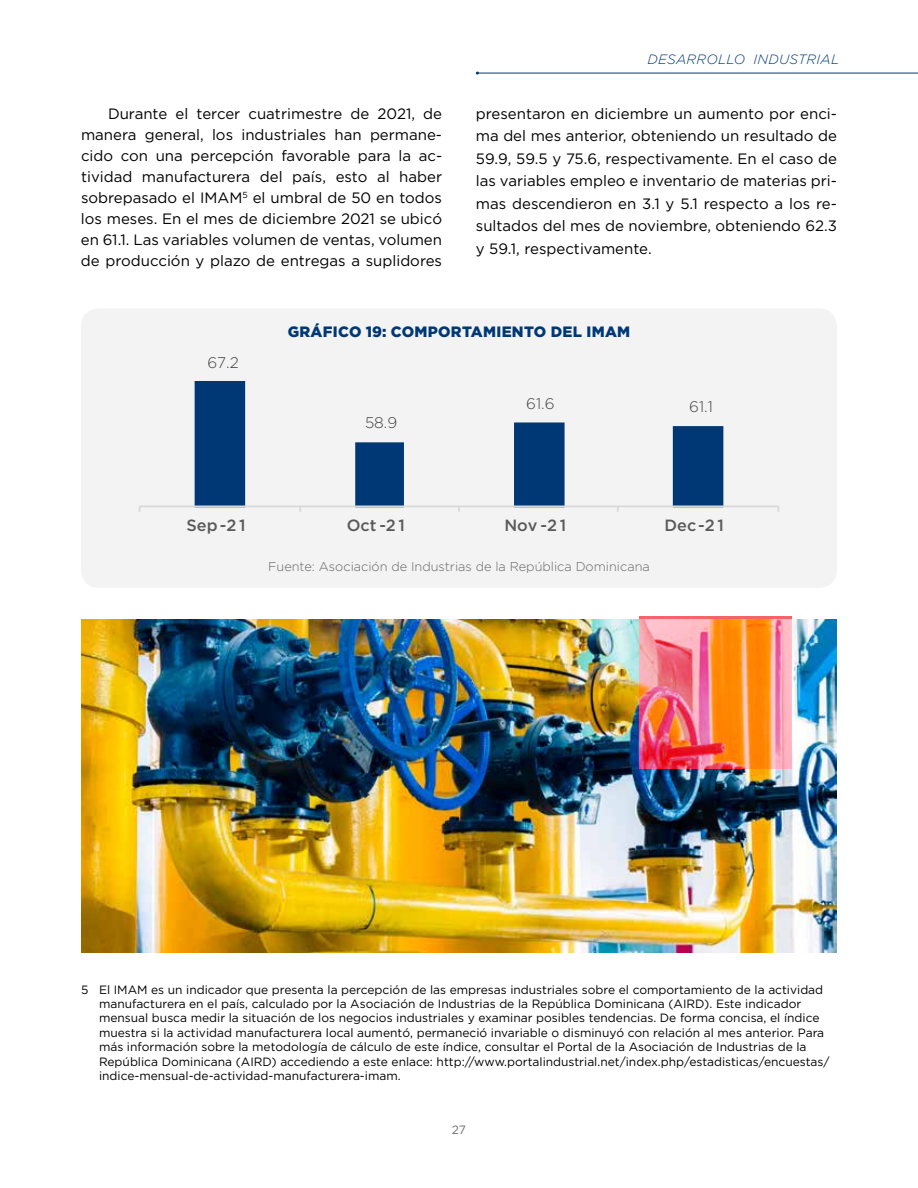
<style>
.page{position:relative;width:918px;height:1188px;background:#fff}
.page>*{position:absolute;margin:0;border:0;box-sizing:border-box;transform-origin:0 0}
.t1{font:500 16.2px "Gotham Pro";color:#595959}
.t2{font:300 15.3px "Gotham Pro";color:#404040}
.t3{font:15px/21px "Gotham Pro";color:#000;text-align:justify}
.t4{font:900 15px "Gotham Pro";letter-spacing:.02em;color:#003876}
.t5{font:italic 300 13.5px "Gotham Pro";letter-spacing:.02em;color:#003876}
.t6{font:300 12.75px "Gotham Pro";color:#636466}
.t7{font:12px/14.4px "Gotham Pro";color:#000}
.t8{font:12px "Gotham Pro";color:#6d6e71}
</style>
<div class="page">
<hr style="left:477px;top:73px;width:441px;height:1px;background:#003876">
<div style="left:81px;top:308px;width:756px;height:280px;background:#f3f3f3;border-radius:18px"></div>
<img style="left:81px;top:619px;width:756px;height:334px">
<img style="left:639px;top:616px;width:153px;height:153px">
<svg style="left:195px;top:381px;width:528px;height:125px"></svg>
<hr style="left:140px;top:506px;width:638px;height:1px;background:#d9d9d9">
<p class="t3" style="left:81px;top:103px;width:363px;text-indent:27px">Durante el tercer cuatrimestre de 2021, de manera general, los industriales han permane&shy;cido con una percepción favorable para la ac&shy;tividad manufacturera del país, esto al haber sobrepasado el IMAM<sup>5</sup> el umbral de 50 en todos los meses. En el mes de diciembre 2021 se ubicó en 61.1. Las variables volumen de ventas, volumen de producción y plazo de entregas a suplidores</p>
<p class="t5" style="left:648px;top:52px;width:193px">DESARROLLO INDUSTRIAL</p>
<p class="t3" style="left:476px;top:102px;width:363px;line-height:22.5px">presentaron en diciembre un aumento por enci&shy;ma del mes anterior, obteniendo un resultado de 59.9, 59.5 y 75.6, respectivamente. En el caso de las variables empleo e inventario de materias pri&shy;mas descendieron en 3.1 y 5.1 respecto a los re&shy;sultados del mes de noviembre, obteniendo 62.3 y 59.1, respectivamente.</p>
<p class="t2" style="left:207px;top:354px;width:33px">67.2</p>
<p class="t4" style="left:288px;top:323px;width:344px">GRÁFICO 19: COMPORTAMIENTO DEL IMAM</p>
<p class="t2" style="left:365px;top:415px;width:34px">58.9</p>
<p class="t2" style="left:526px;top:395px;width:30px">61.6</p>
<p class="t2" style="left:689px;top:399px;width:25px">61.1</p>
<h1 class="t1" style="left:187px;top:517px;width:61px">Sep-2 1</h1>
<h1 class="t1" style="left:347px;top:517px;width:60px">Oct -2 1</h1>
<h1 class="t1" style="left:504px;top:517px;width:63px">Nov -2 1</h1>
<h1 class="t1" style="left:665px;top:517px;width:61px">Dec-2 1</h1>
<p class="t6" style="left:268px;top:560px;width:383px">Fuente: Asociación de Industrias de la República Dominicana</p>
<p class="t7" style="left:99px;top:982px;width:732px;text-indent:-18px">5 El IMAM es un indicador que presenta la percepción de las empresas industriales sobre el comportamiento de la actividad manufacturera en el país, calculado por la Asociación de Industrias de la República Dominicana (AIRD). Este indicador mensual busca medir la situación de los negocios industriales y examinar posibles tendencias. De forma concisa, el índice muestra si la actividad manufacturera local aumentó, permaneció invariable o disminuyó con relación al mes anterior. Para más información sobre la metodología de cálculo de este índice, consultar el Portal de la Asociación de Industrias de la República Dominicana (AIRD) accediendo a este enlace: http://www.portalindustrial.net/index.php/estadisticas/encuestas/ indice-mensual-de-actividad-manufacturera-imam.</p>
<p class="t8" style="left:452px;top:1123px;width:16px">27</p>
</div>
